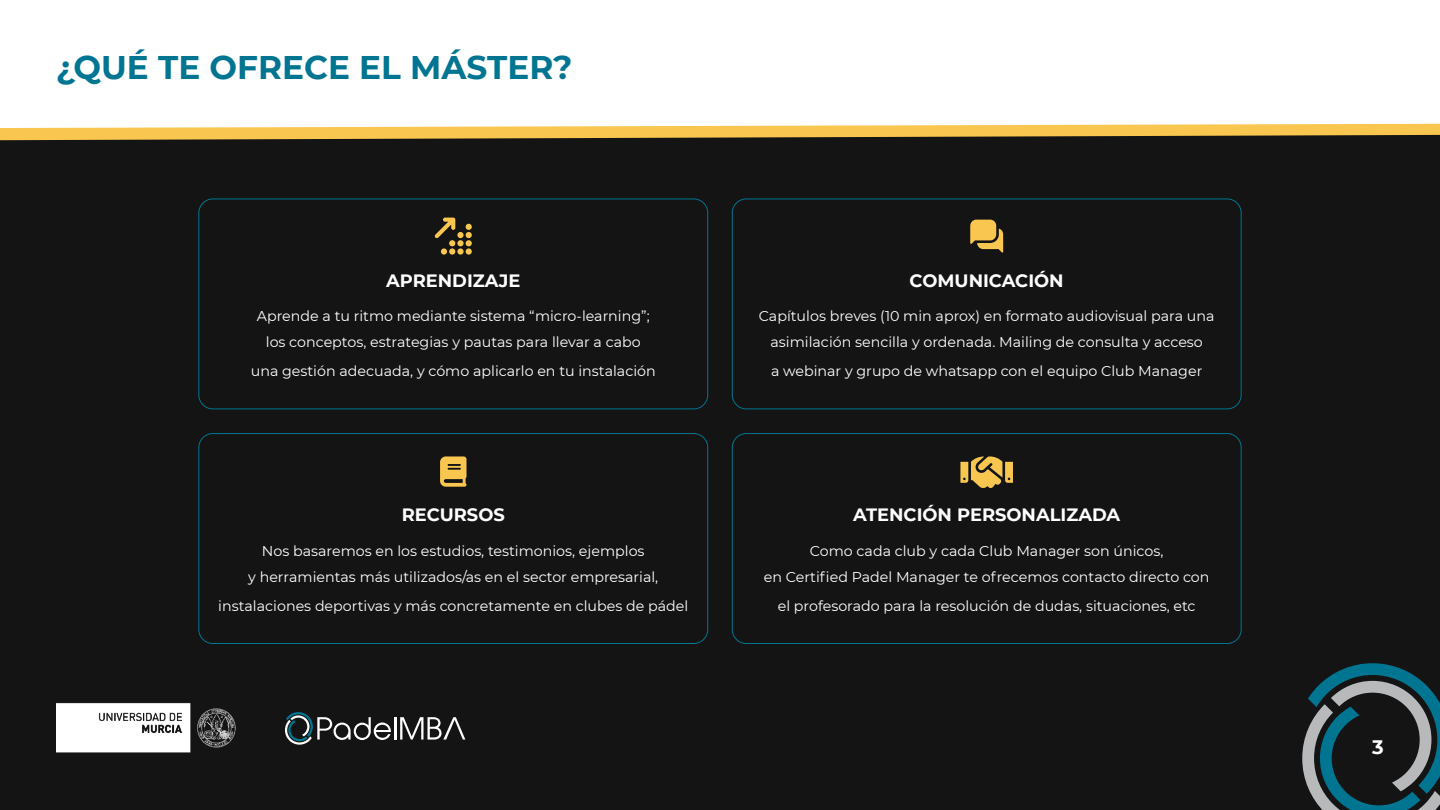
<style>
.page{position:relative;width:1440px;height:810px;background:#fff}
.page>*{position:absolute;margin:0;border:0;box-sizing:border-box;transform-origin:0 0}
.t1{font:700 32.7px "Montserrat";color:#007591}
.t2{font:700 19.5px "Montserrat";color:#fff}
.t3{font:700 17.85px "Montserrat";color:#fff}
.t4{font:14.25px/26.2px "Montserrat";color:#fff;text-align:center}
</style>
<div class="page">
<div style="left:0;top:132px;width:1440px;height:678px;background:#141414"></div>
<svg style="left:285px;top:712px;width:106px;height:33px"></svg>
<hr style="left:394px;top:717px;width:2px;height:23px;background:#fff">
<svg style="left:400px;top:717px;width:65px;height:23px"></svg>
<img style="left:56px;top:703px;width:180px;height:50px">
<svg style="left:1302px;top:663px;width:138px;height:147px"></svg>
<svg style="left:0;top:124px;width:1440px;height:16px"></svg>
<div style="left:198px;top:198px;width:510px;height:211px;border:1px solid #007591;border-radius:14px"></div>
<div style="left:732px;top:198px;width:510px;height:211px;border:1px solid #007591;border-radius:14px"></div>
<div style="left:198px;top:433px;width:510px;height:211px;border:1px solid #007591;border-radius:14px"></div>
<div style="left:732px;top:433px;width:510px;height:211px;border:1px solid #007591;border-radius:14px"></div>
<svg style="left:435px;top:218px;width:37px;height:37px"></svg>
<svg style="left:970px;top:220px;width:33px;height:33px"></svg>
<svg style="left:440px;top:456px;width:27px;height:31px"></svg>
<svg style="left:960px;top:456px;width:53px;height:32px"></svg>
<h1 class="t1" style="left:56px;top:50px;width:518px">¿QUÉ TE OFRECE EL MÁSTER?</h1>
<p class="t3" style="left:386px;top:271px;width:136px">APRENDIZAJE</p>
<p class="t3" style="left:910px;top:271px;width:156px">COMUNICACIÓN</p>
<p class="t4" style="left:257px;top:303px;width:394px">Aprende a tu ritmo mediante sistema “micro-learning”; los conceptos, estrategias y pautas para llevar a cabo</p>
<p class="t4" style="left:251px;top:358px;width:407px">una gestión adecuada, y cómo aplicarlo en tu instalación</p>
<p class="t4" style="left:759px;top:303px;width:457px">Capítulos breves (10 min aprox) en formato audiovisual para una asimilación sencilla y ordenada. Mailing de consulta y acceso</p>
<p class="t4" style="left:771px;top:358px;width:433px">a webinar y grupo de whatsapp con el equipo Club Manager</p>
<p class="t3" style="left:402px;top:505px;width:105px">RECURSOS</p>
<p class="t3" style="left:853px;top:505px;width:269px">ATENCIÓN PERSONALIZADA</p>
<p class="t4" style="left:248px;top:537px;width:412px">Nos basaremos en los estudios, testimonios, ejemplos<br>y herramientas más utilizados/as en el sector empresarial,</p>
<p class="t4" style="left:218px;top:592px;width:471px">instalaciones deportivas y más concretamente en clubes de pádel</p>
<p class="t4" style="left:764px;top:537px;width:447px">Como cada club y cada Club Manager son únicos,<br>en Certified Padel Manager te ofrecemos contacto directo con</p>
<p class="t4" style="left:778px;top:592px;width:419px">el profesorado para la resolución de dudas, situaciones, etc</p>
<h2 class="t2" style="left:1372px;top:736px;width:13px">3</h2>
</div>
